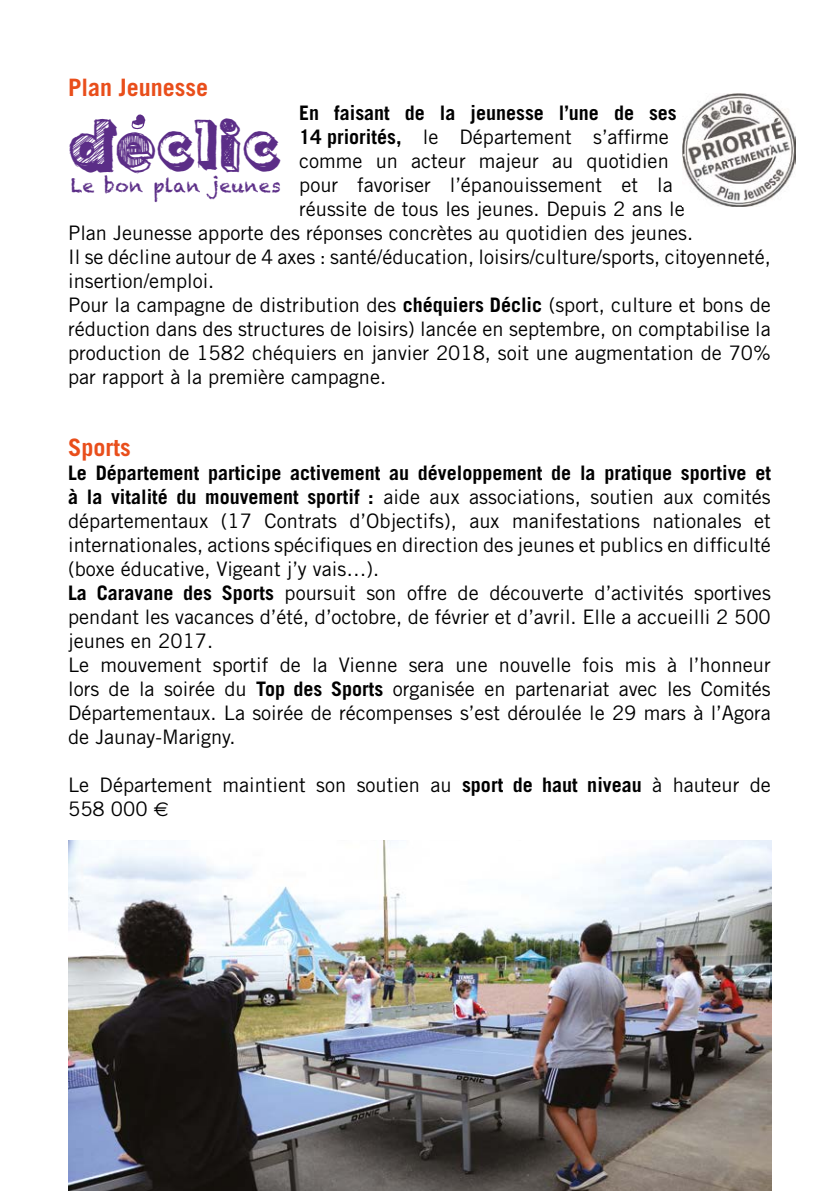
<style>
.page{position:relative;width:840px;height:1191px;background:#fff}
.page>*{position:absolute;margin:0;border:0;box-sizing:border-box;transform-origin:0 0}
.t1{font:42.8px "Royal Delight";color:#5b2d87}
.t2{font:700 24px "Trade Gothic";color:#e94e1b}
.t3{font:20px/24px "Trade Gothic";color:#000}
.t4{font:700 20px "Trade Gothic";color:#000}
.t5{font:18.6px "Chalkduster";letter-spacing:.02em;color:#5b2d87}
.s1{font-weight:700}
.s2{font-family:"Euro Sans"}
</style>
<div class="page">
<img style="left:682px;top:93px;width:113px;height:114px">
<svg style="left:131px;top:114px;width:14px;height:15px"></svg>
<img style="left:68px;top:840px;width:703px;height:351px">
<p class="t2" style="left:68px;top:73px;width:141px">Plan Jeunesse</p>
<p class="t4" style="left:299px;top:101px;width:379px">En faisant de la jeunesse l’une de ses</p>
<p class="t3" style="left:299px;top:125px;width:371px"><span class="s1">14 priorités,</span> le Département s’affirme</p>
<p class="t3" style="left:299px;top:149px;width:371px">comme un acteur majeur au quotidien</p>
<p class="t3" style="left:299px;top:173px;width:375px">pour favoriser l’épanouissement et la</p>
<p class="t3" style="left:299px;top:197px;width:387px">réussite de tous les jeunes. Depuis 2 ans le</p>
<p class="t3" style="left:68px;top:221px;width:626px">Plan Jeunesse apporte des réponses concrètes au quotidien des jeunes.</p>
<p class="t3" style="left:68px;top:245px;width:704px">Il se décline autour de 4 axes : santé/éducation, loisirs/culture/sports, citoyenneté,</p>
<p class="t3" style="left:68px;top:269px;width:148px">insertion/emploi.</p>
<p class="t3" style="left:68px;top:293px;width:703px">Pour la campagne de distribution des <span class="s1">chéquiers Déclic</span> (sport, culture et bons de</p>
<p class="t3" style="left:68px;top:317px;width:703px">réduction dans des structures de loisirs) lancée en septembre, on comptabilise la</p>
<p class="t3" style="left:68px;top:341px;width:704px">production de 1582 chéquiers en janvier 2018, soit une augmentation de 70%</p>
<p class="t3" style="left:68px;top:365px;width:319px">par rapport à la première campagne.</p>
<h1 class="t1" style="left:68px;top:125px;width:215px">declic</h1>
<p class="t5" style="left:71px;top:174px;width:211px">Le bon plan jeunes</p>
<p class="t2" style="left:68px;top:433px;width:64px">Sports</p>
<p class="t3" style="left:68px;top:461px;width:704px"><span class="s1">Le Département participe activement au développement de la pratique sportive et à la vitalité du mouvement sportif :</span> aide aux associations, soutien aux comités départementaux (17 Contrats d’Objectifs), aux manifestations nationales et internationales, actions spécifiques en direction des jeunes et publics en difficulté (boxe éducative, Vigeant j’y vais…).<br><span class="s1">La Caravane des Sports</span> poursuit son offre de découverte d’activités sportives pendant les vacances d’été, d’octobre, de février et d’avril. Elle a accueilli 2 500 jeunes en 2017.<br>Le mouvement sportif de la Vienne sera une nouvelle fois mis à l’honneur lors de la soirée du <span class="s1">Top des Sports</span> organisée en partenariat avec les Comités Départementaux. La soirée de récompenses s’est déroulée le 29 mars à l’Agora de Jaunay-Marigny.</p>
<p class="t3" style="left:68px;top:773px;width:704px">Le Département maintient son soutien au <span class="s1">sport de haut niveau</span> à hauteur de<br>558 000 <span class="s2">€</span></p>
</div>
